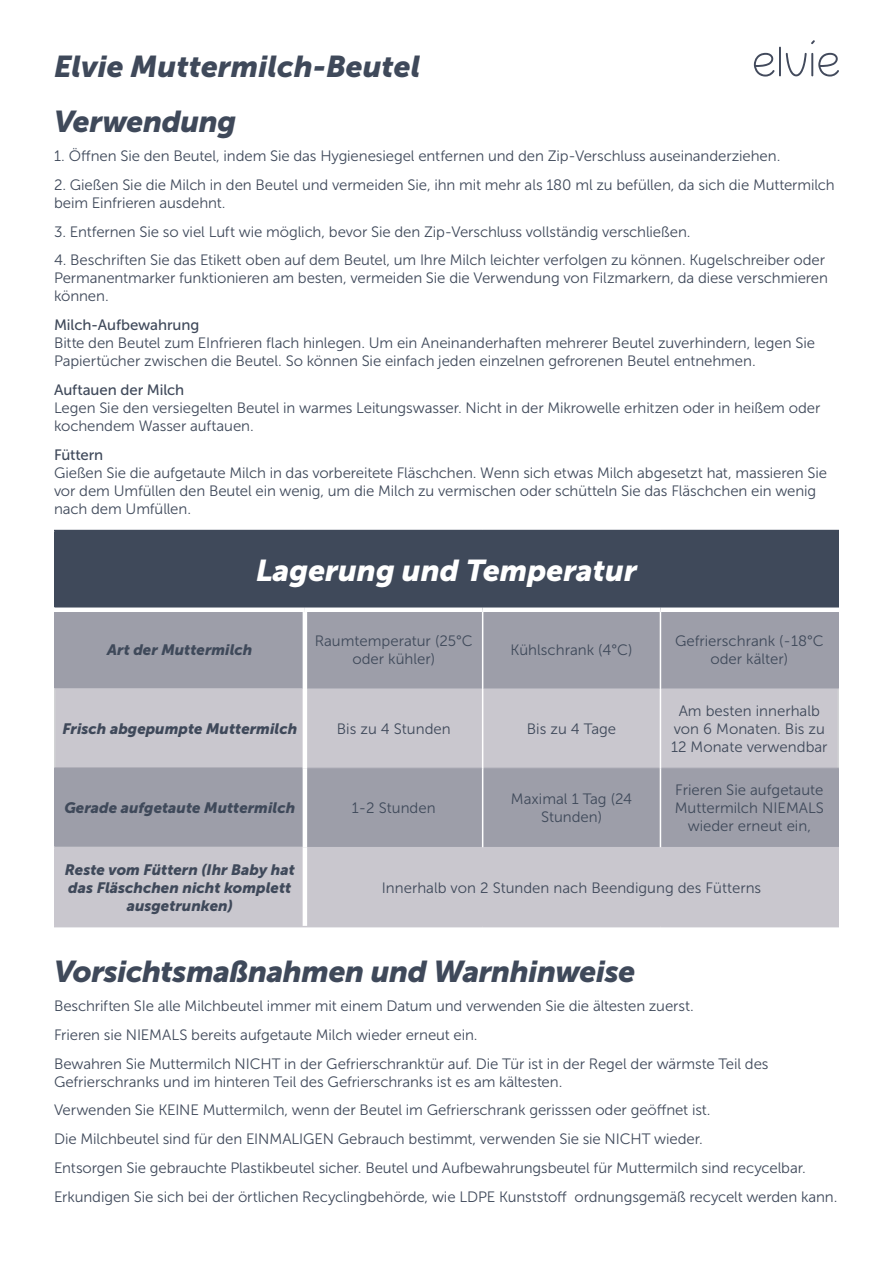
<style>
.page{position:relative;width:893px;height:1263px;background:#fff}
.page>*{position:absolute;margin:0;border:0;box-sizing:border-box;transform-origin:0 0}
.t1{font:italic 30px "Museo Sans 900";letter-spacing:-.015em;color:#3f495a}
.t2{font:italic 30px "Museo Sans 900";color:#fff}
.t3{font:15px/18px "Museo Sans 300";letter-spacing:-.005em;color:#3f495a}
.t4{font:italic 15px/18px "Museo Sans 900";color:#3f495a;text-align:center}
.s1{font-family:"Museo Sans 500"}
</style>
<div class="page">
<svg style="left:811px;top:40px;width:4px;height:4px"></svg>
<hr style="left:811px;top:53px;width:2px;height:23px;background:#424a5c">
<svg style="left:786px;top:53px;width:21px;height:23px"></svg>
<hr style="left:779px;top:47px;width:2px;height:29px;background:#424a5c">
<svg style="left:754px;top:53px;width:20px;height:24px"></svg>
<svg style="left:818px;top:53px;width:21px;height:24px"></svg>
<div style="left:55px;top:530px;width:783px;height:80px;background:#3f495a"></div>
<div style="left:56px;top:612px;width:781px;height:77px;background:#9d9ea9"></div>
<svg style="left:56px;top:690px;width:781px;height:236px;background:#bab9c1"></svg>
<hr style="left:54px;top:530px;width:251px;height:1px;background:#3f495a">
<hr style="left:54px;top:531px;width:2px;height:76px;background:#3f495a">
<hr style="left:660px;top:530px;width:179px;height:1px;background:#3f495a">
<hr style="left:837px;top:531px;width:2px;height:76px;background:#3f495a">
<hr style="left:54px;top:612px;width:2px;height:76px;background:#9d9ea9">
<hr style="left:837px;top:612px;width:2px;height:77px;background:#9d9ea9">
<hr style="left:54px;top:688px;width:249px;height:2px;background:#c9c7ce">
<hr style="left:54px;top:690px;width:2px;height:77px;background:#d1d2d4">
<hr style="left:837px;top:689px;width:2px;height:79px;background:#d1d2d4">
<hr style="left:307px;top:689px;width:175px;height:1px;background:#c9c7ce">
<hr style="left:483px;top:689px;width:177px;height:1px;background:#c9c7ce">
<hr style="left:661px;top:689px;width:178px;height:1px;background:#c9c7ce">
<hr style="left:54px;top:767px;width:249px;height:2px;background:#9d9ea9">
<hr style="left:54px;top:769px;width:2px;height:78px;background:#9d9ea9">
<hr style="left:837px;top:768px;width:2px;height:79px;background:#9d9ea9">
<hr style="left:307px;top:768px;width:175px;height:1px;background:#9d9ea9">
<hr style="left:483px;top:768px;width:177px;height:1px;background:#9d9ea9">
<hr style="left:661px;top:768px;width:178px;height:1px;background:#9d9ea9">
<hr style="left:54px;top:847px;width:249px;height:1px;background:#c9c7ce">
<hr style="left:54px;top:848px;width:2px;height:78px;background:#c9c7ce">
<hr style="left:837px;top:848px;width:2px;height:78px;background:#c9c7ce">
<hr style="left:54px;top:926px;width:251px;height:1px;background:#c9c7ce">
<hr style="left:305px;top:926px;width:178px;height:1px;background:#c9c7ce">
<hr style="left:483px;top:926px;width:177px;height:1px;background:#c9c7ce">
<hr style="left:660px;top:926px;width:179px;height:1px;background:#c9c7ce">
<hr style="left:307px;top:847px;width:176px;height:1px;background:#c9c7ce">
<hr style="left:483px;top:847px;width:177px;height:1px;background:#c9c7ce">
<hr style="left:660px;top:847px;width:179px;height:1px;background:#c9c7ce">
<hr style="left:482px;top:612px;width:1px;height:77px;background:#fff">
<hr style="left:660px;top:612px;width:1px;height:77px;background:#fff">
<hr style="left:482px;top:689px;width:1px;height:79px;background:#fff">
<hr style="left:660px;top:689px;width:1px;height:79px;background:#fff">
<hr style="left:482px;top:768px;width:1px;height:79px;background:#fff">
<hr style="left:660px;top:768px;width:1px;height:79px;background:#fff">
<hr style="left:303px;top:612px;width:4px;height:77px;background:#fff">
<hr style="left:303px;top:689px;width:4px;height:79px;background:#fff">
<hr style="left:303px;top:768px;width:4px;height:79px;background:#fff">
<hr style="left:303px;top:847px;width:4px;height:79px;background:#fff">
<div style="left:54px;top:607px;width:251px;height:5px;background:#fff"></div>
<div style="left:305px;top:607px;width:178px;height:5px;background:#fff"></div>
<div style="left:483px;top:607px;width:177px;height:5px;background:#fff"></div>
<div style="left:660px;top:607px;width:179px;height:5px;background:#fff"></div>
<p class="t1" style="left:54px;top:49px;width:368px">Elvie Muttermilch-Beutel</p>
<p class="t1" style="left:54px;top:105px;width:184px">Verwendung</p>
<p class="t3" style="left:54px;top:147px;width:728px">1. Öffnen Sie den Beutel, indem Sie das Hygienesiegel entfernen und den Zip-Verschluss auseinanderziehen.</p>
<p class="t3" style="left:54px;top:176px;width:782px">2. Gießen Sie die Milch in den Beutel und vermeiden Sie, ihn mit mehr als 180 ml zu befüllen, da sich die Muttermilch beim Einfrieren ausdehnt.</p>
<p class="t3" style="left:54px;top:222px;width:638px">3. Entfernen Sie so viel Luft wie möglich, bevor Sie den Zip-Verschluss vollständig verschließen.</p>
<p class="t3" style="left:54px;top:251px;width:776px">4. Beschriften Sie das Etikett oben auf dem Beutel, um Ihre Milch leichter verfolgen zu können. Kugelschreiber oder<br>Permanentmarker funktionieren am besten, vermeiden Sie die Verwendung von Filzmarkern, da diese verschmieren können.</p>
<p class="t3" style="left:54px;top:316px;width:762px"><span class="s1">Milch-Aufbewahrung<br></span>Bitte den Beutel zum EInfrieren flach hinlegen. Um ein Aneinanderhaften mehrerer Beutel zuverhindern, legen Sie<br>Papiertücher zwischen die Beutel. So können Sie einfach jeden einzelnen gefrorenen Beutel entnehmen.</p>
<p class="t3" style="left:54px;top:381px;width:768px"><span class="s1">Auftauen der Milch<br></span>Legen Sie den versiegelten Beutel in warmes Leitungswasser. Nicht in der Mikrowelle erhitzen oder in heißem oder kochendem Wasser auftauen.</p>
<p class="t3" style="left:54px;top:446px;width:774px"><span class="s1">Füttern<br></span>Gießen Sie die aufgetaute Milch in das vorbereitete Fläschchen. Wenn sich etwas Milch abgesetzt hat, massieren Sie vor dem Umfüllen den Beutel ein wenig, um die Milch zu vermischen oder schütteln Sie das Fläschchen ein wenig nach dem Umfüllen.</p>
<p class="t2" style="left:256px;top:554px;width:382px">Lagerung und Temperatur</p>
<p class="t4" style="left:107px;top:641px;width:147px">Art der Muttermilch</p>
<p class="t3" style="left:315px;top:632px;width:160px;text-align:center">Raumtemperatur (25°C oder kühler)</p>
<p class="t3" style="left:511px;top:641px;width:124px">Kühlschrank (4°C)</p>
<p class="t3" style="left:675px;top:632px;width:150px;text-align:center">Gefrierschrank (-18°C oder kälter)</p>
<p class="t4" style="left:62px;top:720px;width:236px">Frisch abgepumpte Muttermilch</p>
<p class="t3" style="left:337px;top:720px;width:115px">Bis zu 4 Stunden</p>
<p class="t3" style="left:527px;top:720px;width:91px">Bis zu 4 Tage</p>
<p class="t3" style="left:671px;top:702px;width:158px;text-align:center">Am besten innerhalb von 6 Monaten. Bis zu<br>12 Monate verwendbar</p>
<p class="t4" style="left:64px;top:799px;width:232px">Gerade aufgetaute Muttermilch</p>
<p class="t3" style="left:352px;top:799px;width:85px">1-2 Stunden</p>
<p class="t3" style="left:511px;top:790px;width:123px;text-align:center">Maximal 1 Tag (24<br>Stunden)</p>
<p class="t3" style="left:675px;top:781px;width:151px;text-align:center">Frieren Sie aufgetaute<br>Muttermilch NIEMALS wieder erneut ein,</p>
<p class="t4" style="left:65px;top:860px;width:231px">Reste vom Füttern (Ihr Baby hat das Fläschchen nicht komplett ausgetrunken)</p>
<p class="t3" style="left:382px;top:879px;width:381px">Innerhalb von 2 Stunden nach Beendigung des Fütterns</p>
<p class="t1" style="left:54px;top:954px;width:583px">Vorsichtsmaßnahmen und Warnhinweise</p>
<p class="t3" style="left:54px;top:997px;width:641px">Beschriften SIe alle Milchbeutel immer mit einem Datum und verwenden Sie die ältesten zuerst.</p>
<p class="t3" style="left:54px;top:1026px;width:425px">Frieren sie NIEMALS bereits aufgetaute Milch wieder erneut ein.</p>
<p class="t3" style="left:54px;top:1054px;width:716px">Bewahren Sie Muttermilch NICHT in der Gefrierschranktür auf. Die Tür ist in der Regel der wärmste Teil des<br>Gefrierschranks und im hinteren Teil des Gefrierschranks ist es am kältesten.</p>
<p class="t3" style="left:54px;top:1101px;width:658px">Verwenden Sie KEINE Muttermilch, wenn der Beutel im Gefrierschrank gerisssen oder geöffnet ist.</p>
<p class="t3" style="left:54px;top:1130px;width:650px">Die Milchbeutel sind für den EINMALIGEN Gebrauch bestimmt, verwenden Sie sie NICHT wieder.</p>
<p class="t3" style="left:54px;top:1159px;width:753px">Entsorgen Sie gebrauchte Plastikbeutel sicher. Beutel und Aufbewahrungsbeutel für Muttermilch sind recycelbar.</p>
<p class="t3" style="left:54px;top:1188px;width:785px">Erkundigen Sie sich bei der örtlichen Recyclingbehörde, wie LDPE Kunststoff ordnungsgemäß recycelt werden kann.</p>
</div>
